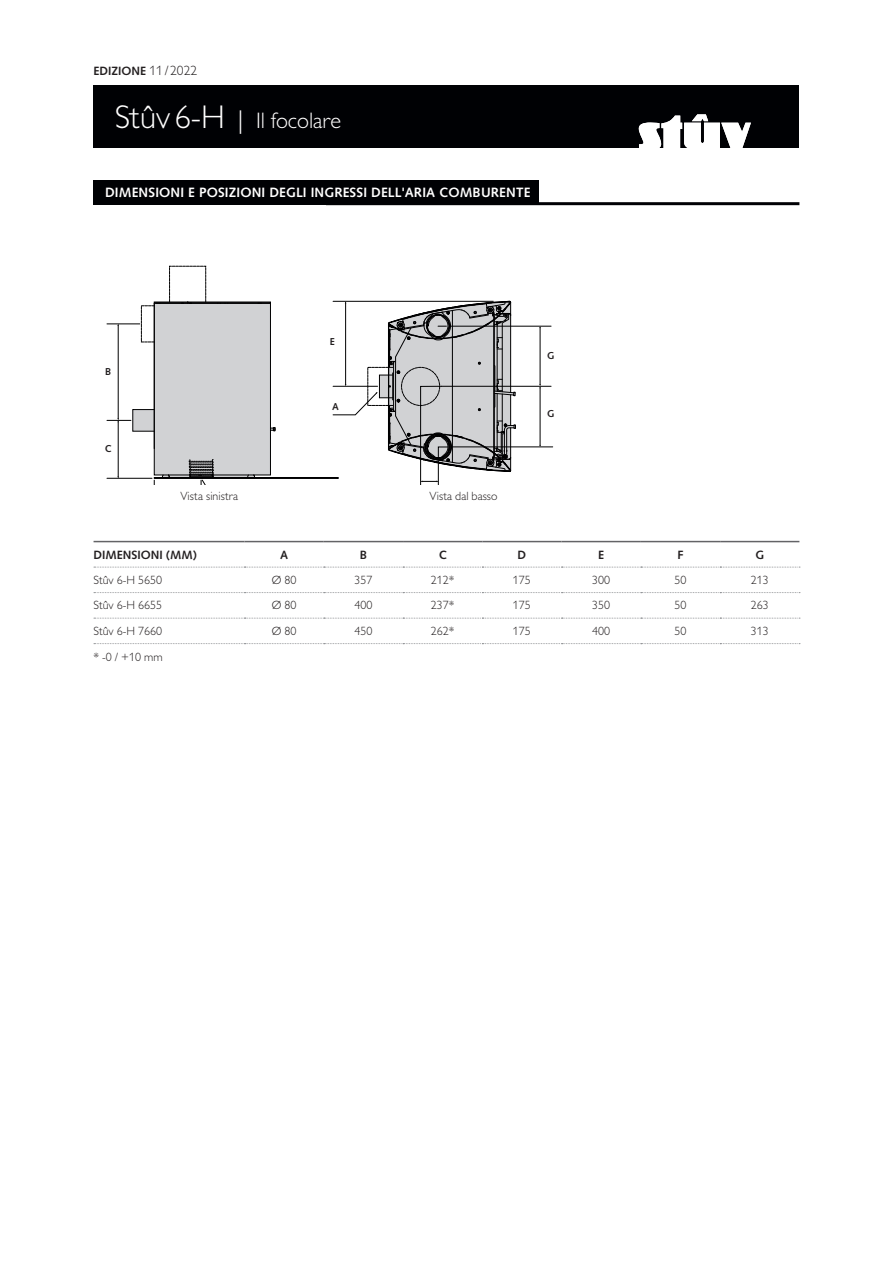
<style>
.page{position:relative;width:893px;height:1263px;background:#fff}
.page>*{position:absolute;margin:0;border:0;box-sizing:border-box;transform-origin:0 0}
.t1{font:300 22.5px "Gill Sans MT Pro";color:#fff}
.t2{font:700 13.5px "Syntax LT Std";letter-spacing:.01em;color:#fff}
.t3{font:300 12px "Gill Sans MT Pro";color:#231f20}
.t4{font:700 12px "Syntax LT Std";color:#231f20}
.t5{font:700 10.05px "Syntax LT Std";color:#231f20}
.s1{font-family:"Gill Sans MT Pro";font-weight:300;font-size:13.5px}
.s2{font-size:33px}
.s3{font-size:25.5px}
</style>
<div class="page">
<div style="left:94px;top:85px;width:705px;height:63px;background:#000104"></div>
<svg style="left:639px;top:114px;width:112px;height:34px"></svg>
<hr style="left:441px;top:386px;width:110px;height:1px;background:#000001">
<hr style="left:451px;top:326px;width:100px;height:1px;background:#000001">
<hr style="left:450px;top:447px;width:103px;height:1px;background:#000001">
<hr style="left:540px;top:328px;width:1px;height:57px;background:#000001">
<hr style="left:540px;top:388px;width:1px;height:57px;background:#000001">
<svg style="left:107px;top:301px;width:409px;height:183px"></svg>
<div style="left:169px;top:266px;width:37px;height:36px;border:1px dashed #000001"></div>
<hr style="left:326px;top:202px;width:473px;height:3px;background:#000104">
<hr style="left:94px;top:541px;width:150px;height:1px;background:#636366">
<hr style="left:244px;top:541px;width:80px;height:1px;background:#636366">
<hr style="left:324px;top:541px;width:79px;height:1px;background:#636366">
<hr style="left:403px;top:541px;width:79px;height:1px;background:#636366">
<hr style="left:482px;top:541px;width:80px;height:1px;background:#636366">
<hr style="left:562px;top:541px;width:79px;height:1px;background:#636366">
<hr style="left:641px;top:541px;width:79px;height:1px;background:#636366">
<hr style="left:720px;top:541px;width:79px;height:1px;background:#636366">
<svg style="left:94px;top:567px;width:706px;height:1px"></svg>
<svg style="left:94px;top:592px;width:706px;height:1px"></svg>
<svg style="left:94px;top:618px;width:706px;height:1px"></svg>
<svg style="left:94px;top:643px;width:706px;height:1px"></svg>
<div style="left:94px;top:180px;width:445px;height:25px;background:#000104"></div>
<p class="t4" style="left:94px;top:64px;width:105px">EDIZIONE <span class="s1">11/ 2022</span></p>
<h1 class="t1" style="left:115px;top:107px;width:228px"><span class="s2">Stûv 6-H</span> <span class="s3">|</span> Il focolare</h1>
<p class="t2" style="left:105px;top:185px;width:427px">DIMENSIONI E POSIZIONI DEGLI INGRESSI DELL'ARIA COMBURENTE</p>
<p class="t5" style="left:105px;top:366px;width:8px">B</p>
<p class="t5" style="left:105px;top:442px;width:8px">C</p>
<p class="t5" style="left:330px;top:336px;width:7px">E</p>
<p class="t5" style="left:332px;top:401px;width:8px">A</p>
<p class="t5" style="left:231px;top:487px;width:8px">A</p>
<p class="t3" style="left:181px;top:489px;width:59px">Vista sinistra</p>
<p class="t3" style="left:430px;top:489px;width:69px">Vista dal basso</p>
<p class="t5" style="left:427px;top:491px;width:7px">F</p>
<p class="t5" style="left:547px;top:350px;width:9px">G</p>
<p class="t5" style="left:547px;top:408px;width:9px">G</p>
<p class="t4" style="left:94px;top:548px;width:105px">DIMENSIONI (MM)</p>
<p class="t4" style="left:280px;top:548px;width:10px">A</p>
<p class="t4" style="left:360px;top:548px;width:9px">B</p>
<p class="t4" style="left:439px;top:548px;width:10px">C</p>
<p class="t4" style="left:518px;top:548px;width:10px">D</p>
<p class="t4" style="left:598px;top:548px;width:7px">E</p>
<p class="t4" style="left:677px;top:548px;width:7px">F</p>
<p class="t4" style="left:755px;top:548px;width:10px">G</p>
<p class="t3" style="left:94px;top:573px;width:70px">Stûv 6-H 5650</p>
<p class="t3" style="left:272px;top:573px;width:26px">Ø 80</p>
<p class="t3" style="left:354px;top:573px;width:19px">357</p>
<p class="t3" style="left:431px;top:573px;width:25px">212*</p>
<p class="t3" style="left:513px;top:573px;width:19px">175</p>
<p class="t3" style="left:592px;top:573px;width:19px">300</p>
<p class="t3" style="left:674px;top:573px;width:13px">50</p>
<p class="t3" style="left:751px;top:573px;width:19px">213</p>
<p class="t3" style="left:94px;top:598px;width:70px">Stûv 6-H 6655</p>
<p class="t3" style="left:272px;top:598px;width:26px">Ø 80</p>
<p class="t3" style="left:354px;top:598px;width:19px">400</p>
<p class="t3" style="left:431px;top:598px;width:25px">237*</p>
<p class="t3" style="left:513px;top:598px;width:19px">175</p>
<p class="t3" style="left:592px;top:598px;width:19px">350</p>
<p class="t3" style="left:674px;top:598px;width:13px">50</p>
<p class="t3" style="left:751px;top:598px;width:19px">263</p>
<p class="t3" style="left:94px;top:624px;width:70px">Stûv 6-H 7660</p>
<p class="t3" style="left:272px;top:624px;width:26px">Ø 80</p>
<p class="t3" style="left:354px;top:624px;width:19px">450</p>
<p class="t3" style="left:431px;top:624px;width:25px">262*</p>
<p class="t3" style="left:513px;top:624px;width:19px">175</p>
<p class="t3" style="left:592px;top:624px;width:19px">400</p>
<p class="t3" style="left:674px;top:624px;width:13px">50</p>
<p class="t3" style="left:751px;top:624px;width:19px">313</p>
<p class="t3" style="left:94px;top:650px;width:71px">* -0 / +10 mm</p>
</div>
